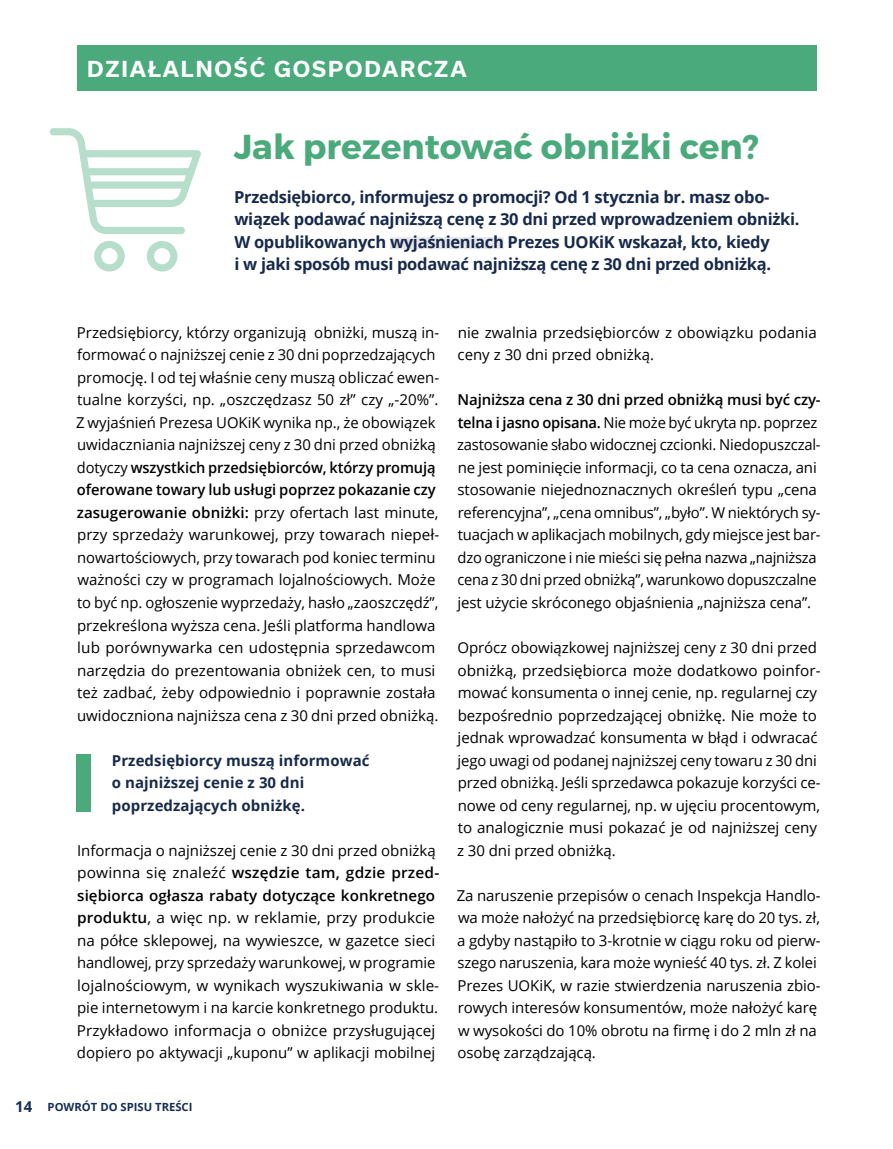
<style>
.page{position:relative;width:893px;height:1149px;background:#fff}
.page>*{position:absolute;margin:0;border:0;box-sizing:border-box;transform-origin:0 0}
.t1{font:34.5px "Trueno Bd";color:#4aaa7c}
.t2{font:700 21px "Usual";letter-spacing:.09em;color:#fff}
.t3{font:700 16.5px/22.5px "Open Sans";letter-spacing:-.02em;color:#182a4b}
.t4{font:15px/22.5px "Open Sans";letter-spacing:-.005em;color:#000}
.t5{font:700 15px/22.5px "Open Sans";letter-spacing:.005em;color:#182a4b}
.t6{font:700 11.25px "Open Sans";color:#152e55}
.s1{font-weight:600}
.s2{font-size:15px}
</style>
<div class="page">
<div style="left:77px;top:46px;width:739px;height:45px;background:#4aaa7c"></div>
<div style="left:390px;top:237px;width:114px;height:12px;background:#e8e7ed"></div>
<svg style="left:94px;top:241px;width:31px;height:30px"></svg>
<svg style="left:147px;top:241px;width:30px;height:30px"></svg>
<svg style="left:50px;top:128px;width:151px;height:106px"></svg>
<div style="left:77px;top:754px;width:14px;height:57px;background:#4aaa7c"></div>
<h2 class="t2" style="left:87px;top:57px;width:381px">DZIAŁALNOŚĆ GOSPODARCZA</h2>
<h1 class="t1" style="left:234px;top:125px;width:527px">Jak prezentować obniżki cen?</h1>
<p class="t3" style="left:234px;top:185px;width:567px">Przedsiębiorco, informujesz o promocji? Od 1 stycznia br. masz obo&shy;wiązek podawać najniższą cenę z 30 dni przed wprowadzeniem obniżki.<br>W opublikowanych wyjaśnieniach Prezes UOKiK wskazał, kto, kiedy<br>i w jaki sposób musi podawać najniższą cenę z 30 dni przed obniżką.</p>
<p class="t4" style="left:76px;top:320px;width:365px">Przedsiębiorcy, którzy organizują obniżki, muszą in&shy;formować o najniższej cenie z 30 dni poprzedzających promocję. I od tej właśnie ceny muszą obliczać ewen&shy;tualne korzyści, np. „oszczędzasz 50 zł” czy „-20%”.<br>Z wyjaśnień Prezesa UOKiK wynika np., że obowiązek uwidaczniania najniższej ceny z 30 dni przed obniżką dotyczy <span class="s1">wszystkich przedsiębiorców, którzy promują oferowane towary lub usługi poprzez pokazanie czy zasugerowanie obniżki:</span> przy ofertach last minute, przy sprzedaży warunkowej, przy towarach niepeł&shy;nowartościowych, przy towarach pod koniec terminu ważności czy w programach lojalnościowych. Może to być np. ogłoszenie wyprzedaży, hasło „zaoszczędź”, przekreślona wyższa cena. Jeśli platforma handlowa lub porównywarka cen udostępnia sprzedawcom narzędzia do prezentowania obniżek cen, to musi też zadbać, żeby odpowiednio i poprawnie została uwidoczniona najniższa cena z 30 dni przed obniżką.</p>
<p class="t4" style="left:458px;top:320px;width:361px">nie zwalnia przedsiębiorców z obowiązku podania ceny z 30 dni przed obniżką.</p>
<p class="t4" style="left:457px;top:388px;width:365px"><span class="s1">Najniższa cena z 30 dni przed obniżką musi być czy&shy;telna i jasno opisana.</span> Nie może być ukryta np. poprzez zastosowanie słabo widocznej czcionki. Niedopuszczal&shy;ne jest pominięcie informacji, co ta cena oznacza, ani stosowanie niejednoznacznych określeń typu „cena referencyjna”, „cena omnibus”, „było”. W niektórych sy&shy;tuacjach w aplikacjach mobilnych, gdy miejsce jest bar&shy;dzo ograniczone i nie mieści się pełna nazwa „najniższa cena z 30 dni przed obniżką”, warunkowo dopuszczalne jest użycie skróconego objaśnienia „najniższa cena”.</p>
<p class="t4" style="left:457px;top:635px;width:365px">Oprócz obowiązkowej najniższej ceny z 30 dni przed obniżką, przedsiębiorca może dodatkowo poinfor&shy;mować konsumenta o innej cenie, np. regularnej czy bezpośrednio poprzedzającej obniżkę. Nie może to jednak wprowadzać konsumenta w błąd i odwracać jego uwagi od podanej najniższej ceny towaru z 30 dni przed obniżką. Jeśli sprzedawca pokazuje korzyści ce&shy;nowe od ceny regularnej, np. w ujęciu procentowym, to analogicznie musi pokazać je od najniższej ceny z 30 dni przed obniżką.</p>
<p class="t4" style="left:457px;top:883px;width:365px">Za naruszenie przepisów o cenach Inspekcja Handlo&shy;wa może nałożyć na przedsiębiorcę karę do 20 tys. zł, a gdyby nastąpiło to 3-krotnie w ciągu roku od pierw&shy;szego naruszenia, kara może wynieść 40 tys. zł. Z kolei Prezes UOKiK, w razie stwierdzenia naruszenia zbio&shy;rowych interesów konsumentów, może nałożyć karę w wysokości do 10% obrotu na firmę i do 2 mln zł na osobę zarządzającą.</p>
<p class="t5" style="left:112px;top:748px;width:259px">Przedsiębiorcy muszą informować o najniższej cenie z 30 dni poprzedzających obniżkę.</p>
<p class="t4" style="left:77px;top:838px;width:364px">Informacja o najniższej cenie z 30 dni przed obniżką powinna się znaleźć <span class="s1">wszędzie tam, gdzie przed&shy;siębiorca ogłasza rabaty dotyczące konkretnego produktu</span>, a więc np. w reklamie, przy produkcie na półce sklepowej, na wywieszce, w gazetce sieci handlowej, przy sprzedaży warunkowej, w programie lojalnościowym, w wynikach wyszukiwania w skle&shy;pie internetowym i na karcie konkretnego produktu.<br>Przykładowo informacja o obniżce przysługującej dopiero po aktywacji „kuponu” w aplikacji mobilnej</p>
<p class="t6" style="left:15px;top:1098px;width:179px"><span class="s2">14</span> POWRÓT DO SPISU TREŚCI</p>
</div>
